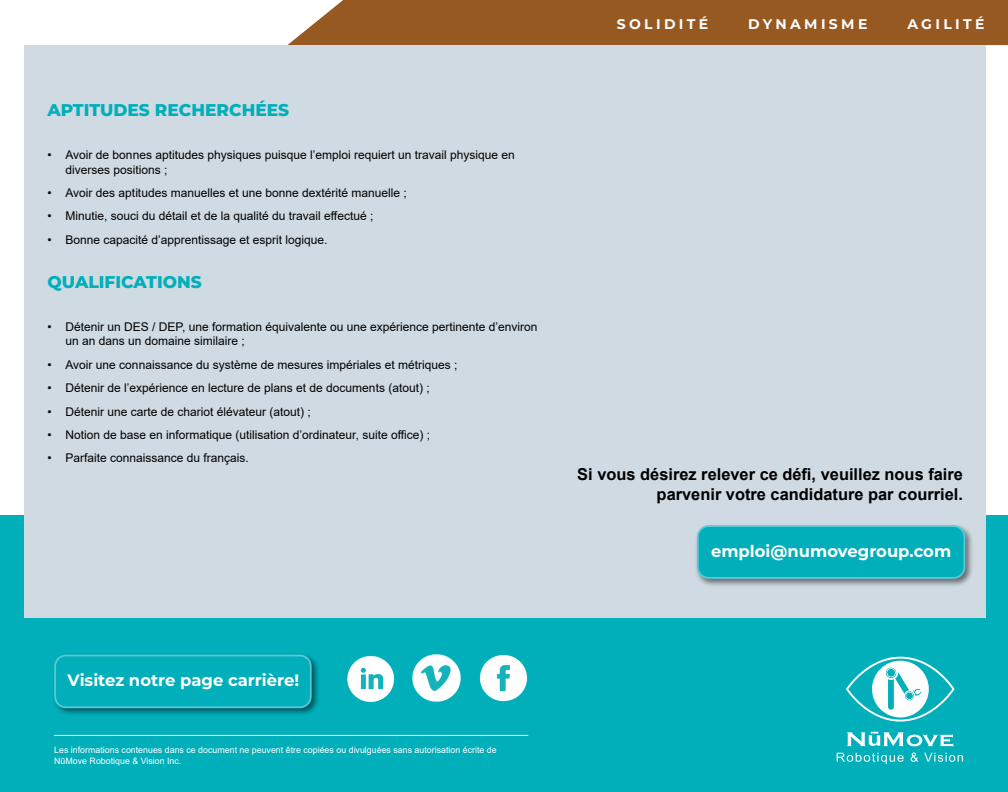
<style>
.page{position:relative;width:1008px;height:792px;background:#fff}
.page>*{position:absolute;margin:0;border:0;box-sizing:border-box;transform-origin:0 0}
.t1{font:800 17px "Montserrat";color:#00afba}
.t2{font:700 16.4px/19.7px "Arial";color:#000001;text-align:right}
.t3{font:700 16.4px "Montserrat";color:#fff}
.t4{font:700 14px "Montserrat";letter-spacing:.24em;color:#fff}
.t5{font:12px/14.4px "Arial";color:#000001}
.t6{font:8.8px/10.6px "Arial";color:#fff}
</style>
<div class="page">
<div style="left:287px;top:0;width:721px;height:45px;background:#975922"></div>
<div style="left:0;top:516px;width:1008px;height:276px;background:#00afba"></div>
<div style="left:24px;top:45px;width:962px;height:573px;background:#cfdae2"></div>
<hr style="left:54px;top:735px;width:474px;height:1px;background:#fff">
<svg style="left:847px;top:658px;width:106px;height:63px"></svg>
<div style="left:846px;top:657px;width:108px;height:65px;border:2px solid #fff;border-radius:50%"></div>
<div style="left:872px;top:661px;width:57px;height:56px;background:#fff;border-radius:50%"></div>
<svg style="left:884px;top:666px;width:14px;height:14px"></svg>
<div style="left:886px;top:668px;width:10px;height:10px;background:#6ed1d7;border-radius:50%"></div>
<svg style="left:886px;top:668px;width:10px;height:9px"></svg>
<div style="left:887px;top:669px;width:8px;height:8px;background:#00afba;border-radius:50%"></div>
<svg style="left:888px;top:672px;width:33px;height:38px"></svg>
<svg style="left:847px;top:732px;width:106px;height:15px"></svg>
<svg style="left:837px;top:753px;width:126px;height:11px"></svg>
<img style="left:348px;top:655px;width:47px;height:47px">
<img style="left:412px;top:654px;width:49px;height:48px">
<img style="left:479px;top:654px;width:49px;height:48px">
<div style="left:52px;top:652px;width:268px;height:65px;background:#000001;opacity:.5"></div>
<div style="left:55px;top:656px;width:256px;height:51px;background:#00afba;border-radius:11px"></div>
<div style="left:54px;top:655px;width:258px;height:53px;border:2px solid #5cc8d7;border-radius:11px"></div>
<div style="left:695px;top:523px;width:279px;height:64px;background:#000001;opacity:.5"></div>
<div style="left:698px;top:526px;width:266px;height:52px;background:#00afba;border-radius:11px"></div>
<div style="left:697px;top:525px;width:268px;height:54px;border:2px solid #5cc8d7;border-radius:11px"></div>
<h1 class="t1" style="left:48px;top:97px;width:243px">APTITUDES RECHERCHÉES</h1>
<p class="t5" style="left:66px;top:148px;width:451px;text-indent:-18px">• Avoir de bonnes aptitudes physiques puisque l’emploi requiert un travail physique en diverses positions ;</p>
<p class="t5" style="left:48px;top:186px;width:361px">• Avoir des aptitudes manuelles et une bonne dextérité manuelle ;</p>
<p class="t5" style="left:48px;top:209px;width:327px">• Minutie, souci du détail et de la qualité du travail effectué ;</p>
<p class="t5" style="left:48px;top:232px;width:282px">• Bonne capacité d’apprentissage et esprit logique.</p>
<h1 class="t1" style="left:48px;top:269px;width:156px">QUALIFICATIONS</h1>
<p class="t5" style="left:66px;top:320px;width:474px;text-indent:-18px">• Détenir un DES / DEP, une formation équivalente ou une expérience pertinente d’environ un an dans un domaine similaire ;</p>
<p class="t5" style="left:48px;top:357px;width:411px">• Avoir une connaissance du système de mesures impériales et métriques ;</p>
<p class="t5" style="left:48px;top:381px;width:384px">• Détenir de l’expérience en lecture de plans et de documents (atout) ;</p>
<p class="t5" style="left:48px;top:404px;width:265px">• Détenir une carte de chariot élévateur (atout) ;</p>
<p class="t5" style="left:48px;top:428px;width:384px">• Notion de base en informatique (utilisation d’ordinateur, suite office) ;</p>
<p class="t5" style="left:48px;top:451px;width:203px">• Parfaite connaissance du français.</p>
<p class="t4" style="left:617px;top:14px;width:93px">SOLIDITÉ</p>
<p class="t4" style="left:748px;top:14px;width:121px">DYNAMISME</p>
<p class="t4" style="left:907px;top:14px;width:79px">AGILITÉ</p>
<h2 class="t2" style="left:577px;top:465px;width:387px">Si vous désirez relever ce défi, veuillez nous faire parvenir votre candidature par courriel.</h2>
<h2 class="t3" style="left:711px;top:539px;width:242px">emploi@numovegroup.com</h2>
<h2 class="t3" style="left:68px;top:669px;width:233px">Visitez notre page carrière!</h2>
<p class="t6" style="left:54px;top:745px;width:444px">Les informations contenues dans ce document ne peuvent être copiées ou divulguées sans autorisation écrite de<br>NūMove Robotique &amp; Vision Inc.</p>
</div>
